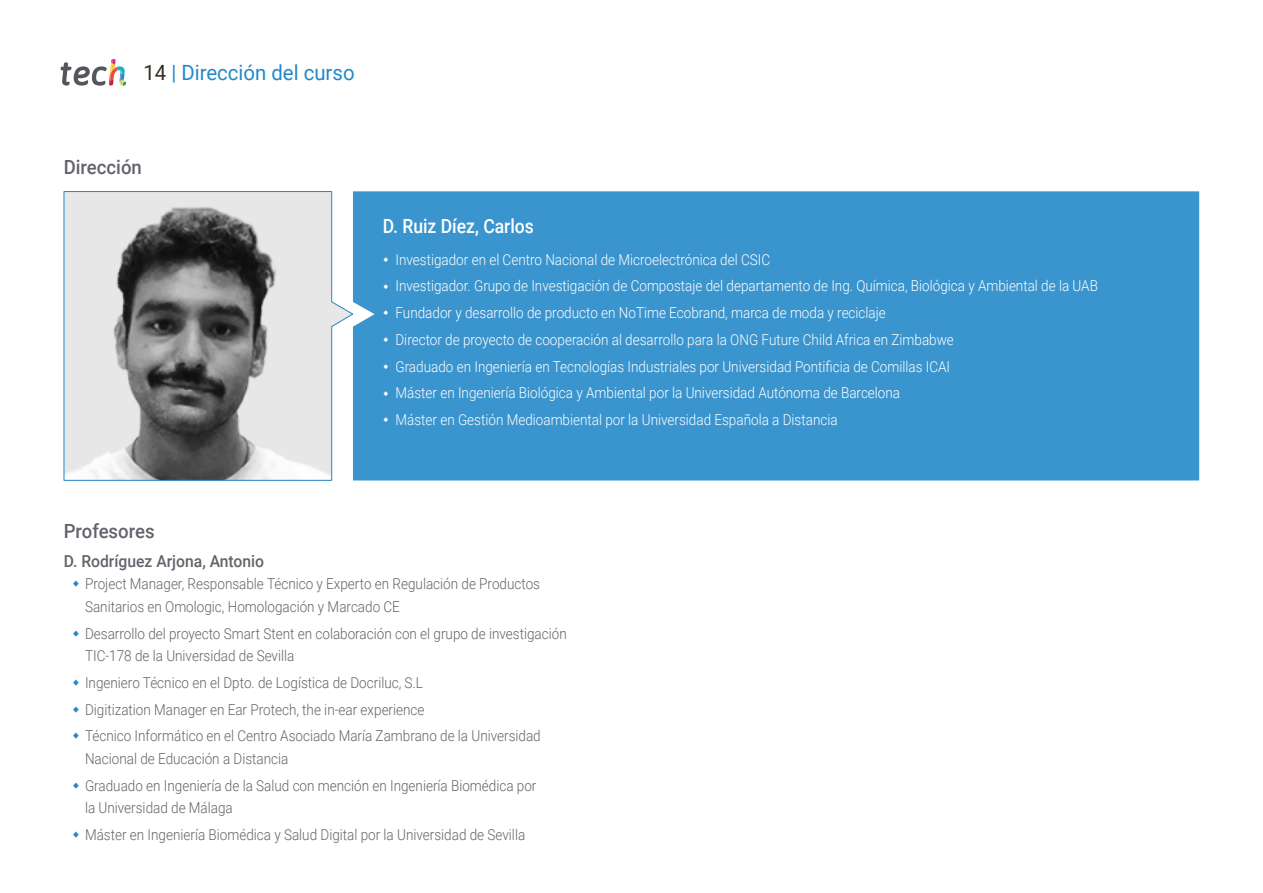
<style>
.page{position:relative;width:1263px;height:893px;background:#fff}
.page>*{position:absolute;margin:0;border:0;box-sizing:border-box;transform-origin:0 0}
.t1{font:21px "Roboto";color:#2488c9}
.t2{font:500 19.5px "Roboto";color:#61646a;scale:.95 1}
.t3{font:500 19.5px "Roboto";color:#fff;scale:.9 1}
.t4{font:500 16.5px "Roboto";color:#61646a;scale:.95 1}
.t5{font:300 15px/26.7px "Roboto";color:#61646a;scale:.9 1}
.t6{font:300 15px/26.7px "Roboto";color:#fff;scale:.9 1}
.s1{color:#312e20}
</style>
<div class="page">
<svg style="left:61px;top:59px;width:65px;height:27px"></svg>
<div style="left:353px;top:191px;width:846px;height:289px;background:#3a94ce"></div>
<svg style="left:64px;top:191px;width:289px;height:290px;background:#aeafb0"></svg>
<svg style="left:384px;top:257px;width:4px;height:5px"></svg>
<svg style="left:384px;top:284px;width:4px;height:5px"></svg>
<svg style="left:384px;top:310px;width:4px;height:5px"></svg>
<svg style="left:384px;top:337px;width:4px;height:5px"></svg>
<svg style="left:384px;top:364px;width:4px;height:5px"></svg>
<svg style="left:384px;top:391px;width:4px;height:5px"></svg>
<svg style="left:384px;top:417px;width:4px;height:5px"></svg>
<h1 class="t1" style="left:144px;top:57px;width:213px"><span class="s1">14</span> | Dirección del curso</h1>
<h2 class="t2" style="left:64px;top:154px;width:84px">Dirección</h2>
<h2 class="t2" style="left:64px;top:517px;width:97px">Profesores</h2>
<h2 class="t3" style="left:383px;top:212px;width:170px">D. Ruiz Díez, Carlos</h2>
<p class="t6" style="left:395px;top:245px;width:782px">Investigador en el Centro Nacional de Microelectrónica del CSIC<br>Investigador. Grupo de Investigación de Compostaje del departamento de Ing. Química, Biológica y Ambiental de la UAB Fundador y desarrollo de producto en NoTime Ecobrand, marca de moda y reciclaje<br>Director de proyecto de cooperación al desarrollo para la ONG Future Child Africa en Zimbabwe<br>Graduado en Ingeniería en Tecnologías Industriales por Universidad Pontificia de Comillas ICAI<br>Máster en Ingeniería Biológica y Ambiental por la Universidad Autónoma de Barcelona<br>Máster en Gestión Medioambiental por la Universidad Española a Distancia</p>
<p class="t4" style="left:64px;top:550px;width:212px">D. Rodríguez Arjona, Antonio</p>
<p class="t5" style="left:85px;top:572px;width:507px;line-height:22.5px">Project Manager, Responsable Técnico y Experto en Regulación de Productos<br>Sanitarios en Omologic, Homologación y Marcado CE</p>
<p class="t5" style="left:85px;top:622px;width:537px;line-height:22.5px">Desarrollo del proyecto Smart Stent en colaboración con el grupo de investigación<br>TIC-178 de la Universidad de Sevilla</p>
<p class="t5" style="left:85px;top:669px;width:508px">Ingeniero Técnico en el Dpto. de Logística de Docriluc, S.L<br>Digitization Manager en Ear Protech, the in-ear experience<br>Técnico Informático en el Centro Asociado María Zambrano de la Universidad</p>
<p class="t5" style="left:85px;top:745px;width:503px">Nacional de Educación a Distancia<br>Graduado en Ingeniería de la Salud con mención en Ingeniería Biomédica por</p>
<p class="t5" style="left:85px;top:794px;width:491px">la Universidad de Málaga<br>Máster en Ingeniería Biomédica y Salud Digital por la Universidad de Sevilla</p>
</div>
